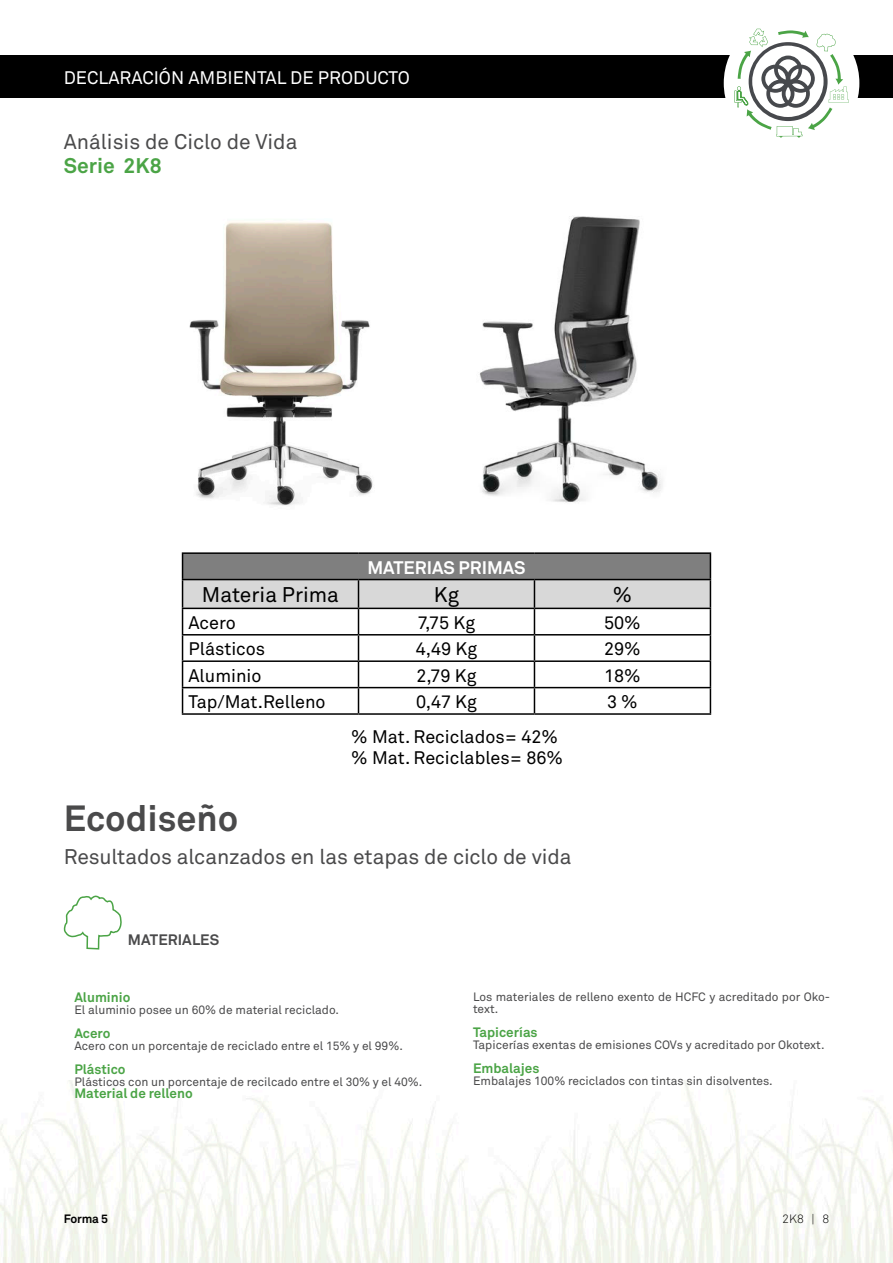
<style>
.page{position:relative;width:893px;height:1263px;background:#fff}
.page>*{position:absolute;margin:0;border:0;box-sizing:border-box;transform-origin:0 0}
.t1{font:700 36px "Akkurat";color:#4a4a4b}
.t2{font:21px "Akkurat";color:#4a4a4b}
.t3{font:21px "Akkurat";color:#000}
.t4{font:700 21px "Akkurat";color:#4ba446}
.t5{font:18px/21.6px "Akkurat";color:#000}
.t6{font:18px "Akkurat";color:#fff}
.t7{font:700 18px "Akkurat";color:#fff}
.t8{font:700 15px "Akkurat";letter-spacing:.005em;color:#4a4a4b}
.t9{font:700 13.5px "Akkurat";color:#4ba446}
.t10{font:12px/12px "Akkurat";color:#4a4a4b}
.t11{font:700 12px "Akkurat";letter-spacing:-.02em;color:#000}
.t12{font:300 12px "Akkurat";color:#000}
</style>
<div class="page">
<div style="left:0;top:55px;width:893px;height:43px;background:#000"></div>
<img style="left:0;top:1080px;width:893px;height:183px">
<img style="left:479px;top:216px;width:183px;height:287px">
<img style="left:189px;top:222px;width:184px;height:284px">
<div style="left:724px;top:15px;width:135px;height:136px;background:#fff;border-radius:50%"></div>
<svg style="left:735px;top:29px;width:114px;height:109px"></svg>
<svg style="left:63px;top:895px;width:59px;height:55px"></svg>
<hr style="left:182px;top:713px;width:176px;height:2px;background:#000">
<hr style="left:358px;top:713px;width:176px;height:2px;background:#000">
<hr style="left:534px;top:713px;width:177px;height:2px;background:#000">
<svg style="left:182px;top:554px;width:529px;height:159px"></svg>
<hr style="left:182px;top:552px;width:176px;height:2px;background:#000">
<hr style="left:358px;top:552px;width:176px;height:2px;background:#000">
<hr style="left:534px;top:552px;width:177px;height:2px;background:#000">
<hr style="left:182px;top:579px;width:176px;height:1px;background:#000">
<hr style="left:358px;top:579px;width:176px;height:1px;background:#000">
<hr style="left:534px;top:579px;width:177px;height:1px;background:#000">
<h3 class="t6" style="left:64px;top:66px;width:347px">DECLARACIÓN AMBIENTAL DE PRODUCTO</h3>
<h2 class="t2" style="left:64px;top:129px;width:235px">Análisis de Ciclo de Vida</h2>
<h2 class="t4" style="left:64px;top:152px;width:99px">Serie 2K8</h2>
<h3 class="t7" style="left:367px;top:556px;width:160px">MATERIAS PRIMAS</h3>
<h2 class="t3" style="left:202px;top:582px;width:139px">Materia Prima</h2>
<h2 class="t3" style="left:434px;top:582px;width:27px">Kg</h2>
<h2 class="t3" style="left:613px;top:582px;width:21px">%</h2>
<h3 class="t5" style="left:189px;top:611px;width:49px">Acero</h3>
<h3 class="t5" style="left:418px;top:611px;width:59px">7,75 Kg</h3>
<h3 class="t5" style="left:604px;top:611px;width:38px">50%</h3>
<h3 class="t5" style="left:189px;top:638px;width:78px">Plásticos</h3>
<h3 class="t5" style="left:416px;top:638px;width:63px">4,49 Kg</h3>
<h3 class="t5" style="left:604px;top:638px;width:38px">29%</h3>
<h3 class="t5" style="left:189px;top:664px;width:75px">Aluminio</h3>
<h3 class="t5" style="left:416px;top:664px;width:61px">2,79 Kg</h3>
<h3 class="t5" style="left:604px;top:664px;width:38px">18%</h3>
<h3 class="t5" style="left:189px;top:691px;width:139px">Tap/Mat.Relleno</h3>
<h3 class="t5" style="left:416px;top:691px;width:62px">0,47 Kg</h3>
<h3 class="t5" style="left:607px;top:691px;width:32px">3 %</h3>
<h3 class="t5" style="left:351px;top:725px;width:213px">% Mat. Reciclados= 42% % Mat. Reciclables= 86%</h3>
<h1 class="t1" style="left:64px;top:796px;width:176px">Ecodiseño</h1>
<h2 class="t2" style="left:64px;top:843px;width:509px">Resultados alcanzados en las etapas de ciclo de vida</h2>
<p class="t8" style="left:128px;top:930px;width:93px">MATERIALES</p>
<p class="t9" style="left:74px;top:989px;width:57px">Aluminio</p>
<p class="t10" style="left:74px;top:1003px;width:266px">El aluminio posee un 60% de material reciclado.</p>
<p class="t9" style="left:74px;top:1025px;width:38px">Acero</p>
<p class="t10" style="left:74px;top:1039px;width:330px">Acero con un porcentaje de reciclado entre el 15% y el 99%.</p>
<p class="t9" style="left:74px;top:1061px;width:53px">Plástico</p>
<p class="t10" style="left:74px;top:1075px;width:350px">Plásticos con un porcentaje de recilcado entre el 30% y el 40%.</p>
<p class="t9" style="left:74px;top:1085px;width:120px">Material de relleno</p>
<p class="t10" style="left:473px;top:990px;width:359px">Los materiales de relleno exento de HCFC y acreditado por Oko&shy;text.</p>
<p class="t9" style="left:473px;top:1023px;width:66px">Tapicerías</p>
<p class="t10" style="left:473px;top:1038px;width:353px">Tapicerías exentas de emisiones COVs y acreditado por Okotext.</p>
<p class="t9" style="left:473px;top:1059px;width:68px">Embalajes</p>
<p class="t10" style="left:473px;top:1074px;width:301px">Embalajes 100% reciclados con tintas sin disolventes.</p>
<p class="t11" style="left:64px;top:1211px;width:46px">Forma 5</p>
<p class="t12" style="left:782px;top:1211px;width:48px">2K8 | 8</p>
</div>
